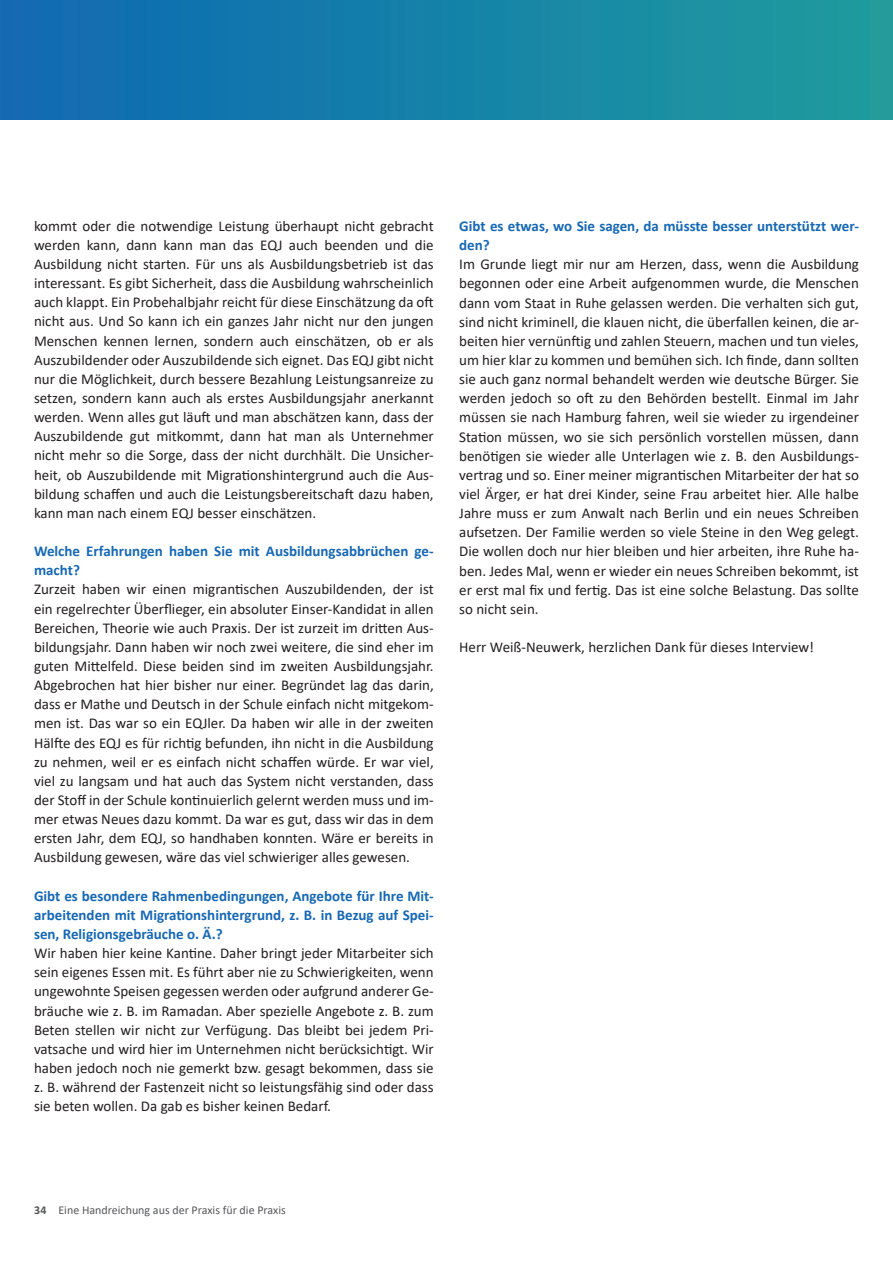
<style>
.page{position:relative;width:893px;height:1263px;background:#fff}
.page>*{position:absolute;margin:0;border:0;box-sizing:border-box;transform-origin:0 0}
.t1{font:15px/19.2px "Calibri";color:#231f20;text-align:justify}
.t2{font:700 15px/19.2px "Calibri";color:#1768b4}
.t3{font:12px "Calibri";color:#57585a}
.s1{font-weight:700}
</style>
<div class="page">
<div style="left:0;top:0;width:893px;height:119px;background:linear-gradient(to right,#0f68b3,#1f9c9d)"></div>
<p class="t1" style="left:34px;top:216px;width:401px">kommt oder die notwendige Leistung überhaupt nicht gebracht werden kann, dann kann man das EQJ auch beenden und die Ausbildung nicht starten. Für uns als Ausbildungsbetrieb ist das interessant. Es gibt Sicherheit, dass die Ausbildung wahrscheinlich auch klappt. Ein Probehalbjahr reicht für diese Einschätzung da oft nicht aus. Und So kann ich ein ganzes Jahr nicht nur den jungen Menschen kennen lernen, sondern auch einschätzen, ob er als Auszubildender oder Auszubildende sich eignet. Das EQJ gibt nicht nur die Möglichkeit, durch bessere Bezahlung Leistungsanreize zu setzen, sondern kann auch als erstes Ausbildungsjahr anerkannt werden. Wenn alles gut läuft und man abschätzen kann, dass der Auszubildende gut mitkommt, dann hat man als Unternehmer nicht mehr so die Sorge, dass der nicht durchhält. Die Unsicher&shy;heit, ob Auszubildende mit Migrationshintergrund auch die Aus&shy;bildung schaffen und auch die Leistungsbereitschaft dazu haben, kann man nach einem EQJ besser einschätzen.</p>
<p class="t2" style="left:34px;top:541px;width:401px">Welche Erfahrungen haben Sie mit Ausbildungsabbrüchen ge&shy;macht?</p>
<p class="t1" style="left:34px;top:579px;width:401px">Zurzeit haben wir einen migrantischen Auszubildenden, der ist ein regelrechter Überflieger, ein absoluter Einser-Kandidat in allen Bereichen, Theorie wie auch Praxis. Der ist zurzeit im dritten Aus&shy;bildungsjahr. Dann haben wir noch zwei weitere, die sind eher im guten Mittelfeld. Diese beiden sind im zweiten Ausbildungsjahr.<br>Abgebrochen hat hier bisher nur einer. Begründet lag das darin, dass er Mathe und Deutsch in der Schule einfach nicht mitgekom&shy;men ist. Das war so ein EQJler. Da haben wir alle in der zweiten Hälfte des EQJ es für richtig befunden, ihn nicht in die Ausbildung zu nehmen, weil er es einfach nicht schaffen würde. Er war viel, viel zu langsam und hat auch das System nicht verstanden, dass der Stoff in der Schule kontinuierlich gelernt werden muss und im&shy;mer etwas Neues dazu kommt. Da war es gut, dass wir das in dem ersten Jahr, dem EQJ, so handhaben konnten. Wäre er bereits in Ausbildung gewesen, wäre das viel schwieriger alles gewesen.</p>
<p class="t2" style="left:34px;top:886px;width:401px;text-align:justify">Gibt es besondere Rahmenbedingungen, Angebote für Ihre Mit&shy;arbeitenden mit Migrationshintergrund, z. B. in Bezug auf Spei&shy;sen, Religionsgebräuche o. Ä.?</p>
<p class="t1" style="left:34px;top:943px;width:401px">Wir haben hier keine Kantine. Daher bringt jeder Mitarbeiter sich sein eigenes Essen mit. Es führt aber nie zu Schwierigkeiten, wenn ungewohnte Speisen gegessen werden oder aufgrund anderer Ge&shy;bräuche wie z. B. im Ramadan. Aber spezielle Angebote z. B. zum Beten stellen wir nicht zur Verfügung. Das bleibt bei jedem Pri&shy;vatsache und wird hier im Unternehmen nicht berücksichtigt. Wir haben jedoch noch nie gemerkt bzw. gesagt bekommen, dass sie z. B. während der Fastenzeit nicht so leistungsfähig sind oder dass sie beten wollen. Da gab es bisher keinen Bedarf.</p>
<p class="t2" style="left:459px;top:216px;width:401px">Gibt es etwas, wo Sie sagen, da müsste besser unterstützt wer&shy;den?</p>
<p class="t1" style="left:459px;top:254px;width:401px">Im Grunde liegt mir nur am Herzen, dass, wenn die Ausbildung begonnen oder eine Arbeit aufgenommen wurde, die Menschen dann vom Staat in Ruhe gelassen werden. Die verhalten sich gut, sind nicht kriminell, die klauen nicht, die überfallen keinen, die ar&shy;beiten hier vernünftig und zahlen Steuern, machen und tun vieles, um hier klar zu kommen und bemühen sich. Ich finde, dann sollten sie auch ganz normal behandelt werden wie deutsche Bürger. Sie werden jedoch so oft zu den Behörden bestellt. Einmal im Jahr müssen sie nach Hamburg fahren, weil sie wieder zu irgendeiner Station müssen, wo sie sich persönlich vorstellen müssen, dann benötigen sie wieder alle Unterlagen wie z. B. den Ausbildungs&shy;vertrag und so. Einer meiner migrantischen Mitarbeiter der hat so viel Ärger, er hat drei Kinder, seine Frau arbeitet hier. Alle halbe Jahre muss er zum Anwalt nach Berlin und ein neues Schreiben aufsetzen. Der Familie werden so viele Steine in den Weg gelegt.<br>Die wollen doch nur hier bleiben und hier arbeiten, ihre Ruhe ha&shy;ben. Jedes Mal, wenn er wieder ein neues Schreiben bekommt, ist er erst mal fix und fertig. Das ist eine solche Belastung. Das sollte so nicht sein.</p>
<p class="t1" style="left:459px;top:637px;width:356px">Herr Weiß-Neuwerk, herzlichen Dank für dieses Interview!</p>
<p class="t3" style="left:34px;top:1202px;width:253px"><span class="s1">34</span> Eine Handreichung aus der Praxis für die Praxis</p>
</div>
